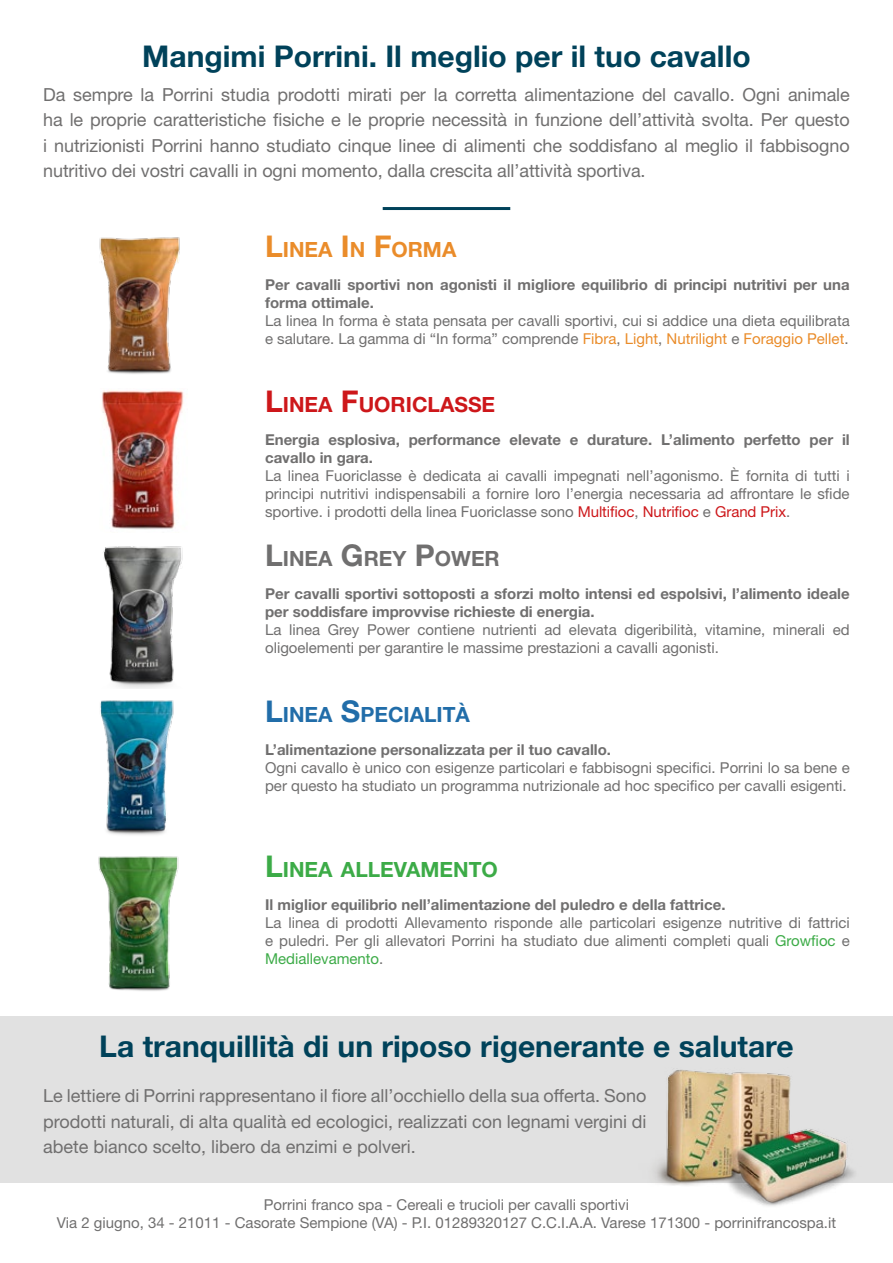
<style>
.page{position:relative;width:893px;height:1263px;background:#fff}
.page>*{position:absolute;margin:0;border:0;box-sizing:border-box;transform-origin:0 0}
.t1{font:700 30px "Helvetica Neue";color:#00425a}
.t2{font:700 21px "Helvetica Neue";color:#cd171a}
.t3{font:700 21px "Helvetica Neue";color:#3cab47}
.t4{font:700 21px "Helvetica Neue";color:#216da9}
.t5{font:700 21px "Helvetica Neue";color:#706f6f}
.t6{font:700 21px "Helvetica Neue";color:#ea8c2a}
.t7{font:18px/25.5px "Helvetica Neue";letter-spacing:-.005em;color:#706f6f;text-align:justify}
.t8{font:15px/18px "Helvetica Neue";color:#706f6f}
.t9{font:700 15px/18px "Helvetica Neue";color:#706f6f}
.s1{font-size:30px}
.s2{color:#ea8c2a}
.s3{color:#cd171a}
.s4{color:#3cab47}
</style>
<div class="page">
<img style="left:100px;top:700px;width:74px;height:135px">
<img style="left:98px;top:856px;width:81px;height:135px">
<img style="left:99px;top:237px;width:81px;height:137px">
<img style="left:102px;top:390px;width:82px;height:140px">
<img style="left:103px;top:546px;width:80px;height:143px">
<hr style="left:383px;top:207px;width:127px;height:3px;background:#00425a">
<div style="left:0;top:1016px;width:893px;height:167px;background:#e1e1e1"></div>
<img style="left:655px;top:1070px;width:199px;height:136px">
<h1 class="t1" style="left:142px;top:37px;width:610px">Mangimi Porrini. Il meglio per il tuo cavallo</h1>
<p class="t7" style="left:43px;top:82px;width:808px">Da sempre la Porrini studia prodotti mirati per la corretta alimentazione del cavallo. Ogni animale ha le proprie caratteristiche fisiche e le proprie necessità in funzione dell’attività svolta. Per questo i nutrizionisti Porrini hanno studiato cinque linee di alimenti che soddisfano al meglio il fabbisogno nutritivo dei vostri cavalli in ogni momento, dalla crescita all’attività sportiva.</p>
<h2 class="t6" style="left:265px;top:236px;width:193px"><span class="s1">L</span>INEA <span class="s1">I</span> N <span class="s1">F</span>ORMA</h2>
<p class="t9" style="left:265px;top:275px;width:586px">Per cavalli sportivi non agonisti il migliore equilibrio di principi nutritivi per una forma ottimale.</p>
<p class="t8" style="left:265px;top:311px;width:586px">La linea In forma è stata pensata per cavalli sportivi, cui si addice una dieta equilibrata e salutare. La gamma di “In forma” comprende <span class="s2">Fibra</span>, <span class="s2">Light</span>, <span class="s2">Nutrilight</span> e <span class="s2">Foraggio Pellet</span>.</p>
<h2 class="t2" style="left:265px;top:391px;width:232px"><span class="s1">L</span>INEA <span class="s1">F</span>UORICLASSE</h2>
<p class="t9" style="left:265px;top:430px;width:586px">Energia esplosiva, performance elevate e durature. L’alimento perfetto per il cavallo in gara.</p>
<p class="t8" style="left:265px;top:466px;width:586px;text-align:justify">La linea Fuoriclasse è dedicata ai cavalli impegnati nell’agonismo. è fornita di tutti i principi nutritivi indispensabili a fornire loro l’energia necessaria ad affrontare le sfide sportive. i prodotti della linea Fuoriclasse sono <span class="s3">Multifioc</span>, <span class="s3">Nutrifioc</span> e <span class="s3">Grand Prix</span>.</p>
<h2 class="t5" style="left:265px;top:545px;width:236px"><span class="s1">L</span>INEA <span class="s1">G</span>REY <span class="s1">P</span>OWER</h2>
<p class="t9" style="left:265px;top:584px;width:586px">Per cavalli sportivi sottoposti a sforzi molto intensi ed espolsivi, l’alimento ideale per soddisfare improvvise richieste di energia.</p>
<p class="t8" style="left:265px;top:620px;width:586px">La linea Grey Power contiene nutrienti ad elevata digeribilità, vitamine, minerali ed oligoelementi per garantire le massime prestazioni a cavalli agonisti.</p>
<h2 class="t4" style="left:265px;top:701px;width:206px"><span class="s1">L</span>INEA <span class="s1">S</span>PECIALITÀ</h2>
<p class="t9" style="left:265px;top:740px;width:348px">L’alimentazione personalizzata per il tuo cavallo.</p>
<p class="t8" style="left:265px;top:758px;width:586px">Ogni cavallo è unico con esigenze particolari e fabbisogni specifici. Porrini lo sa bene e per questo ha studiato un programma nutrizionale ad hoc specifico per cavalli esigenti.</p>
<h2 class="t3" style="left:265px;top:856px;width:234px"><span class="s1">L</span>INEA ALLEVAMENTO</h2>
<p class="t9" style="left:265px;top:895px;width:462px">Il miglior equilibrio nell’alimentazione del puledro e della fattrice.</p>
<p class="t8" style="left:265px;top:913px;width:586px;text-align:justify">La linea di prodotti Allevamento risponde alle particolari esigenze nutritive di fattrici e puledri. Per gli allevatori Porrini ha studiato due alimenti completi quali <span class="s4">Growfioc</span> e <span class="s4">Mediallevamento</span>.</p>
<h1 class="t1" style="left:99px;top:1028px;width:696px">La tranquillità di un riposo rigenerante e salutare</h1>
<p class="t7" style="left:43px;top:1083px;width:605px">Le lettiere di Porrini rappresentano il fiore all’occhiello della sua offerta. Sono prodotti naturali, di alta qualità ed ecologici, realizzati con legnami vergini di abete bianco scelto, libero da enzimi e polveri.</p>
<p class="t8" style="left:57px;top:1195px;width:781px;text-align:center">Porrini franco spa - Cereali e trucioli per cavalli sportivi<br>Via 2 giugno, 34 - 21011 - Casorate Sempione (VA) - P.I. 01289320127 C.C.I.A.A. Varese 171300 - porrinifrancospa.it</p>
</div>
